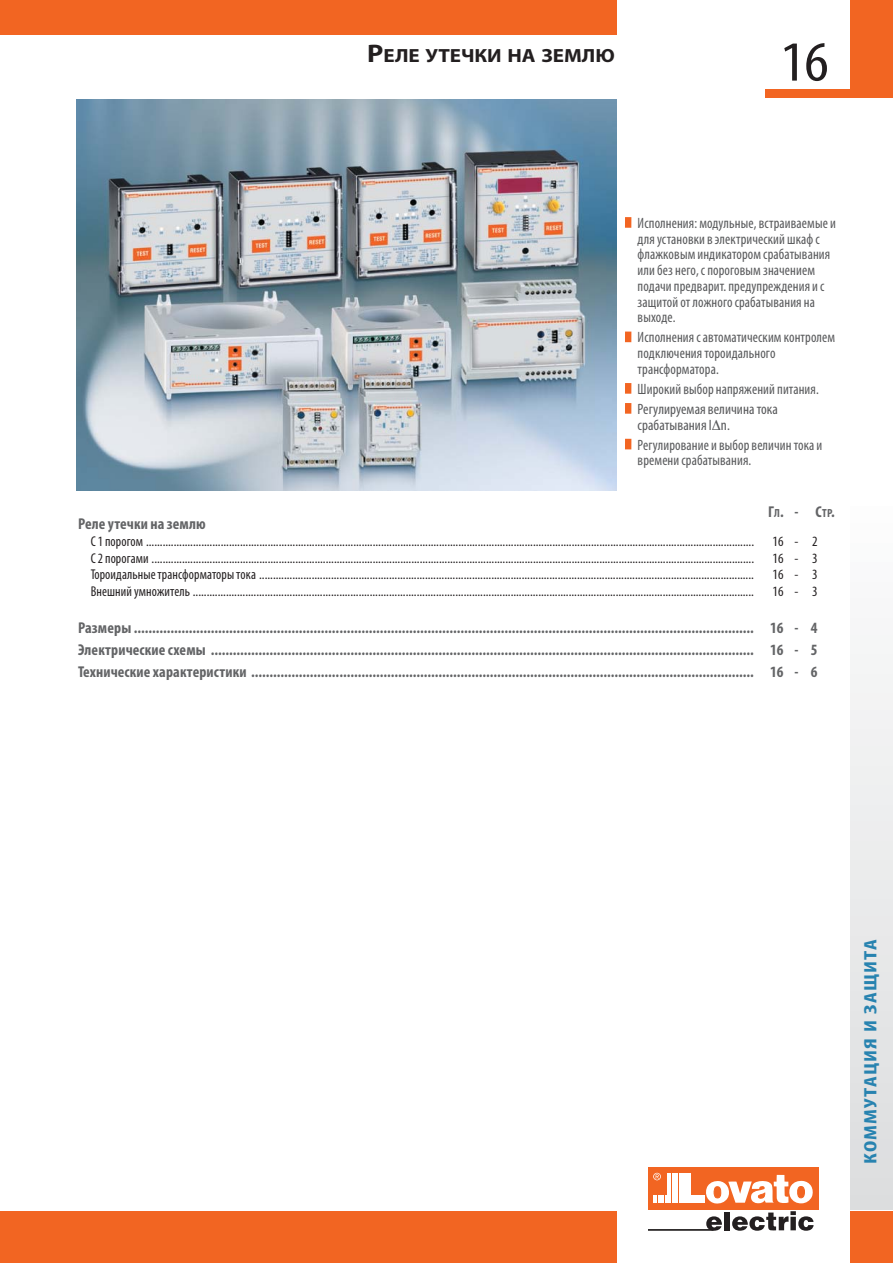
<style>
.page{position:relative;width:893px;height:1263px;background:#fff}
.page>*{position:absolute;margin:0;border:0;box-sizing:border-box;transform-origin:0 0}
.t1{font:condensed 57px "Myriad Pro";color:#231f20;scale:1.1 1}
.t2{font:700 19.05px "Myriad Pro";color:#231f20;scale:1.1 1}
.t3{font:700 condensed 18px "Myriad Pro";letter-spacing:.05em;color:#2883b0;scale:1.3 1}
.t4{font:700 condensed 15.75px/22px "Myriad Pro";letter-spacing:.01em;color:#636466;text-align:justify}
.t5{font:condensed 15px/15.8px "Myriad Pro";letter-spacing:.01em;color:#58595b;scale:.95 1}
.t6{font:condensed 15px/20px "Myriad Pro";letter-spacing:.01em;color:#58595b}
.t7{font:condensed 14.25px "Myriad Pro";letter-spacing:.01em;color:#231f20;scale:.95 1}
.t8{font:condensed 14.25px "Myriad Pro";letter-spacing:.01em;color:#231f20}
.s1{font-size:25.5px}
.s2{font-size:11.85px}
</style>
<div class="page">
<div style="left:0;top:0;width:616px;height:34px;background:#f26522"></div>
<div style="left:850px;top:0;width:43px;height:98px;background:#f26522"></div>
<div style="left:765px;top:90px;width:96px;height:8px;background:#f26522"></div>
<div style="left:625px;top:217px;width:6px;height:11px;background:#f26522"></div>
<div style="left:625px;top:332px;width:6px;height:10px;background:#f26522"></div>
<div style="left:625px;top:383px;width:6px;height:11px;background:#f26522"></div>
<div style="left:625px;top:403px;width:6px;height:11px;background:#f26522"></div>
<div style="left:625px;top:439px;width:6px;height:10px;background:#f26522"></div>
<img style="left:77px;top:99px;width:539px;height:391px">
<div style="left:0;top:1212px;width:616px;height:51px;background:#f26522"></div>
<div style="left:850px;top:1212px;width:43px;height:51px;background:#f26522"></div>
<div style="left:648px;top:1167px;width:170px;height:42px;background:#f26522"></div>
<svg style="left:653px;top:1195px;width:13px;height:8px"></svg>
<hr style="left:667px;top:1173px;width:1px;height:30px;background:#fff">
<hr style="left:670px;top:1173px;width:1px;height:30px;background:#fff">
<hr style="left:672px;top:1173px;width:1px;height:30px;background:#fff">
<hr style="left:674px;top:1173px;width:1px;height:30px;background:#fff">
<hr style="left:676px;top:1173px;width:2px;height:30px;background:#fff">
<div style="left:679px;top:1173px;width:12px;height:30px;background:#fff"></div>
<div style="left:679px;top:1195px;width:25px;height:8px;background:#fff"></div>
<svg style="left:653px;top:1173px;width:8px;height:7px"></svg>
<svg style="left:706px;top:1175px;width:107px;height:29px"></svg>
<svg style="left:706px;top:1216px;width:16px;height:15px"></svg>
<div style="left:724px;top:1212px;width:6px;height:18px;background:#231f20"></div>
<svg style="left:732px;top:1211px;width:81px;height:20px"></svg>
<hr style="left:648px;top:1229px;width:65px;height:2px;background:#231f20">
<div style="left:850px;top:502px;width:43px;height:707px;background:linear-gradient(to bottom,#fcfcfd,#dcddde)"></div>
<h2 class="t2" style="left:367px;top:44px;width:227px"><span class="s1">Р</span>ЕЛЕ УТЕЧКИ НА ЗЕМЛЮ</h2>
<h1 class="t1" style="left:780px;top:28px;width:45px">16</h1>
<p class="t5" style="left:638px;top:215px;width:210px">Исполнения: модульные, встраиваемые и для установки в электрический шкаф c флажковым индикатором срабатывания или без него, с пороговым значением подачи предварит. предупреждения и с защитой от ложного срабатывания на выходе.</p>
<p class="t5" style="left:638px;top:329px;width:209px">Исполнения с автоматическим контролем подключения тороидального трансформатора.</p>
<p class="t5" style="left:638px;top:379px;width:192px;line-height:20px">Широкий выбор напряжений питания.<br>Регулируемая величина тока</p>
<p class="t6" style="left:638px;top:414px;width:186px">срабатывания I n.<br>Регулирование и выбор величин тока и</p>
<p class="t5" style="left:638px;top:452px;width:121px">времени срабатывания.</p>
<p class="t4" style="left:768px;top:501px;width:68px">Г<span class="s2">Л</span>. - С<span class="s2">ТР</span>.</p>
<p class="t4" style="left:78px;top:512px;width:129px">Реле утечки на землю</p>
<p class="t7" style="left:91px;top:533px;width:700px">С 1 порогом ............................................................................................................................................................................................................................</p>
<p class="t8" style="left:772px;top:533px;width:47px">16- 2</p>
<p class="t7" style="left:91px;top:550px;width:700px">С 2 порогами ..........................................................................................................................................................................................................................</p>
<p class="t8" style="left:772px;top:550px;width:47px">16- 3</p>
<p class="t7" style="left:91px;top:566px;width:699px">Тороидальные трансформаторы тока ...................................................................................................................................................................................</p>
<p class="t8" style="left:772px;top:566px;width:47px">16- 3</p>
<p class="t7" style="left:91px;top:583px;width:699px">Внешний умножитель ...........................................................................................................................................................................................................</p>
<p class="t8" style="left:772px;top:583px;width:47px">16- 3</p>
<p class="t4" style="left:78px;top:617px;width:741px">Размеры ......................................................................................................................................................................... 16 - 4<br>Электрические схемы .................................................................................................................................................... 16 - 5<br>Технические характеристики ......................................................................................................................................... 16 - 6</p>
<p class="t3" style="left:860px;top:1164px;width:174px;rotate:-90deg">КОММУТАЦИЯ И ЗАЩИТА</p>
</div>
